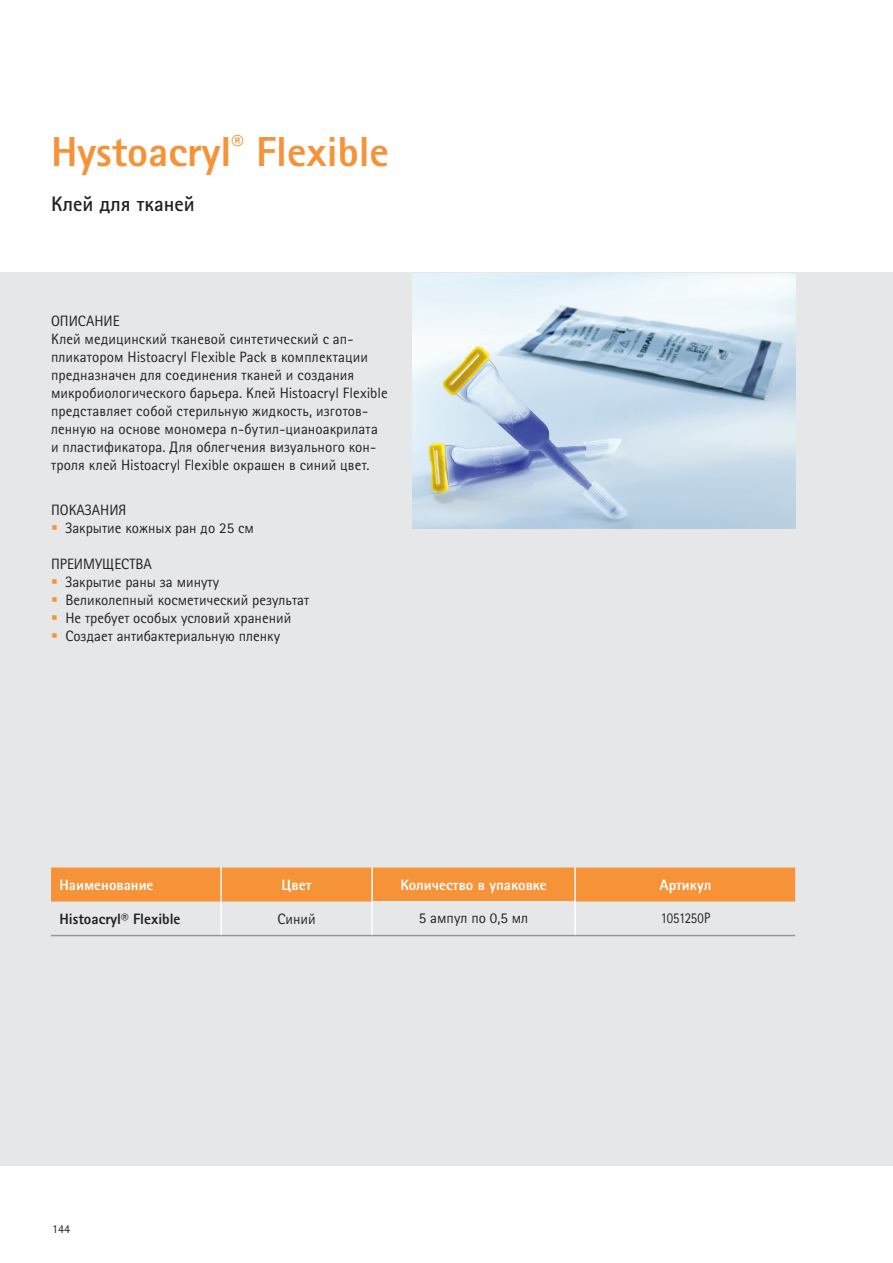
<style>
.page{position:relative;width:893px;height:1263px;background:#fff}
.page>*{position:absolute;margin:0;border:0;box-sizing:border-box;transform-origin:0 0}
.t1{font:800 42px "Rotis Sans Serif Pro Cyr";color:#f69238}
.t2{font:700 21px "Rotis Sans Serif Pro Cyr";color:#231f20}
.t3{font:15px/18px "Rotis Sans Serif Pro Cyr";color:#231f20}
.t4{font:800 15px "Rotis Sans Serif Pro Cyr";color:#fff}
.t5{font:800 15px "Rotis Sans Serif Pro Cyr";color:#231f20}
.t6{font:15px "Rotis Sans Serif Pro Cyr";color:#231f20;scale:.85 1}
.t7{font:12px "Rotis Sans Serif Pro Cyr";color:#231f20}
.s1{color:#f69238}
</style>
<div class="page">
<div style="left:0;top:272px;width:893px;height:893px;background:#e6e7e9"></div>
<img style="left:412px;top:273px;width:383px;height:255px">
<div style="left:51px;top:867px;width:744px;height:34px;background:#f69238"></div>
<hr style="left:371px;top:867px;width:2px;height:34px;background:#fff">
<hr style="left:51px;top:935px;width:170px;height:1px;background:#939598">
<hr style="left:221px;top:935px;width:151px;height:1px;background:#939598">
<hr style="left:372px;top:935px;width:203px;height:1px;background:#939598">
<hr style="left:575px;top:935px;width:220px;height:1px;background:#939598">
<hr style="left:371px;top:901px;width:2px;height:34px;background:#fff">
<hr style="left:574px;top:867px;width:2px;height:34px;background:#fff">
<hr style="left:574px;top:901px;width:2px;height:34px;background:#fff">
<hr style="left:220px;top:867px;width:2px;height:34px;background:#fff">
<hr style="left:220px;top:901px;width:2px;height:34px;background:#fff">
<h1 class="t1" style="left:51px;top:125px;width:339px">Hystoacryl<sup>®</sup> Flexible</h1>
<h2 class="t2" style="left:51px;top:191px;width:145px">Клей для тканей</h2>
<p class="t3" style="left:51px;top:312px;width:338px">ОПИСАНИЕ<br>Клей медицинский тканевой синтетический с ап&shy;пликатором Histoacryl Flexible Pack в комплектации предназначен для соединения тканей и создания микробиологического барьера. Клей Histoacryl Flexible представляет собой стерильную жидкость, изготов&shy;ленную на основе мономера n-бутил-цианоакрилата и пластификатора. Для облегчения визуального кон&shy;троля клей Histoacryl Flexible окрашен в синий цвет.</p>
<p class="t3" style="left:51px;top:501px;width:77px">ПОКАЗАНИЯ</p>
<p class="t3" style="left:51px;top:519px;width:204px"><span class="s1">▪</span> Закрытие кожных ран до 25 см</p>
<p class="t3" style="left:51px;top:555px;width:102px">ПРЕИМУЩЕСТВА</p>
<p class="t3" style="left:51px;top:573px;width:170px"><span class="s1">▪</span> Закрытие раны за минуту</p>
<p class="t3" style="left:51px;top:591px;width:260px"><span class="s1">▪</span> Великолепный косметический результат</p>
<p class="t3" style="left:51px;top:609px;width:242px"><span class="s1">▪</span> Не требует особых условий хранений</p>
<p class="t3" style="left:51px;top:627px;width:231px"><span class="s1">▪</span> Создает антибактериальную пленку</p>
<p class="t4" style="left:60px;top:875px;width:96px">Наименование</p>
<p class="t4" style="left:282px;top:875px;width:31px">Цвет</p>
<p class="t4" style="left:400px;top:875px;width:148px">Количество в упаковке</p>
<p class="t4" style="left:660px;top:875px;width:53px">Артикул</p>
<p class="t5" style="left:60px;top:909px;width:123px">Histoacryl® Flexible</p>
<p class="t3" style="left:277px;top:910px;width:40px">Синий</p>
<p class="t3" style="left:419px;top:909px;width:111px">5 ампул по 0,5 мл</p>
<p class="t6" style="left:661px;top:909px;width:60px">1051250P</p>
<p class="t7" style="left:52px;top:1222px;width:19px">144</p>
</div>
